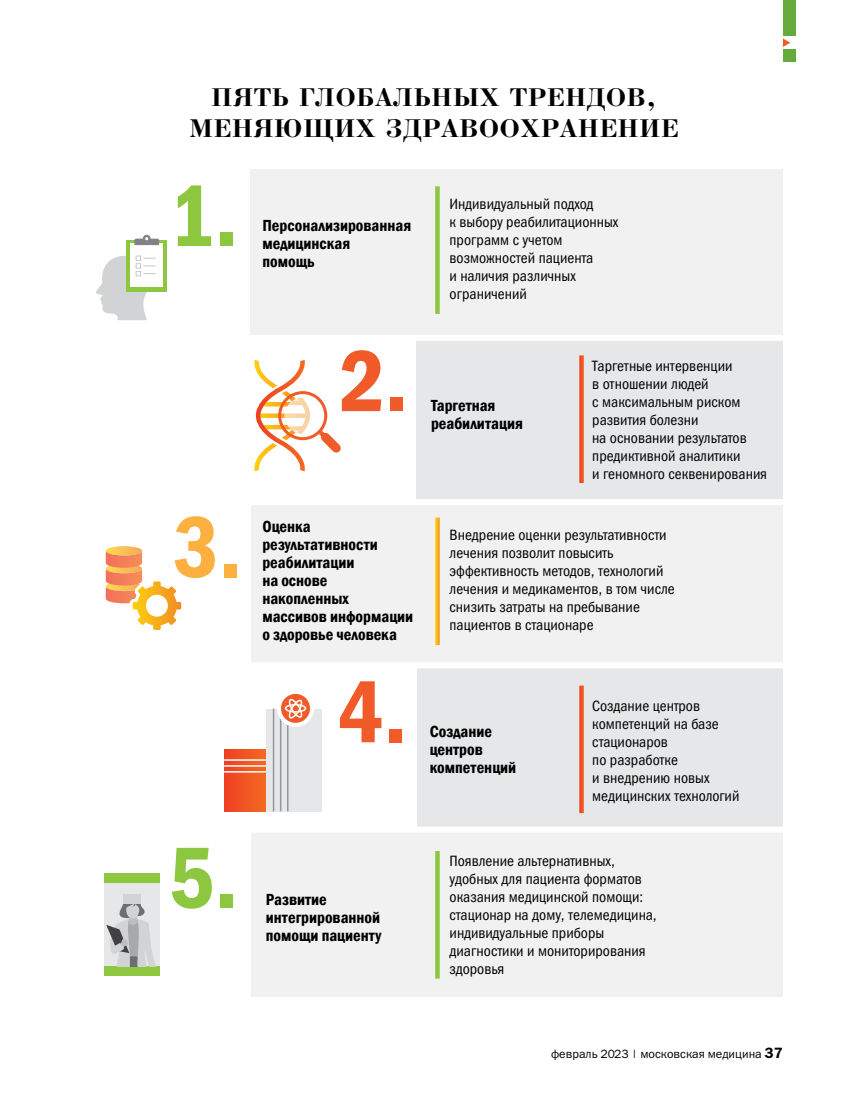
<style>
.page{position:relative;width:851px;height:1106px;background:#fff}
.page>*{position:absolute;margin:0;border:0;box-sizing:border-box;transform-origin:0 0}
.t1{font:600 condensed 90px "Franklin Gothic";color:#8dc63f}
.t2{font:600 condensed 90px "Franklin Gothic";color:#f15a29}
.t3{font:600 condensed 90px "Franklin Gothic";color:#fbb040}
.t4{font:27px/31.5px "Bodoni Bold Cyrillic";letter-spacing:.01em;color:#000;text-align:center}
.t5{font:600 condensed 16.5px/18px "Franklin Gothic";color:#000}
.t6{font:15px/18px "Franklin Gothic Book Cond ITC";color:#000}
.t7{font:12px "Franklin Gothic Book ITC";color:#000}
.s1{font-family:"Franklin Gothic Demi ITC";font-size:15px}
</style>
<div class="page">
<div style="left:251px;top:831px;width:531px;height:166px;background:#f1f1f2"></div>
<div style="left:85px;top:500px;width:697px;height:166px;background:#f1f1f2"></div>
<div style="left:85px;top:500px;width:166px;height:166px;background:#fff"></div>
<div style="left:416px;top:335px;width:366px;height:165px;background:#e6e7e8"></div>
<div style="left:416px;top:666px;width:366px;height:165px;background:#e6e7e8"></div>
<div style="left:251px;top:169px;width:531px;height:166px;background:#f1f1f2"></div>
<div style="left:266px;top:708px;width:55px;height:103px;background:#e6e7e8"></div>
<div style="left:104px;top:873px;width:55px;height:103px;background:#8dc63f"></div>
<div style="left:104px;top:883px;width:55px;height:83px;background:#e6e7e8"></div>
<div style="left:224px;top:749px;width:42px;height:62px;background:linear-gradient(to right,#ef3f23,#f26922)"></div>
<hr style="left:273px;top:708px;width:1px;height:103px;background:#939598">
<hr style="left:280px;top:708px;width:1px;height:103px;background:#939598">
<hr style="left:287px;top:708px;width:1px;height:103px;background:#939598">
<hr style="left:224px;top:759px;width:42px;height:1px;background:#fff">
<hr style="left:224px;top:765px;width:42px;height:1px;background:#fff">
<hr style="left:224px;top:771px;width:42px;height:1px;background:#fff">
<div style="left:277px;top:690px;width:37px;height:37px;background:#fff;border-radius:50%"></div>
<svg style="left:281px;top:694px;width:29px;height:29px"></svg>
<div style="left:285px;top:704px;width:21px;height:8px;border:2px solid #fff;border-radius:50%"></div>
<svg style="left:287px;top:696px;width:16px;height:23px"></svg>
<svg style="left:106px;top:904px;width:50px;height:62px"></svg>
<div style="left:123px;top:894px;width:18px;height:10px;background:#d1d3d4"></div>
<div style="left:126px;top:240px;width:41px;height:52px;background:#8dc63f"></div>
<div style="left:130px;top:243px;width:33px;height:43px;background:#fff"></div>
<svg style="left:134px;top:235px;width:25px;height:10px"></svg>
<svg style="left:96px;top:255px;width:59px;height:65px"></svg>
<div style="left:85px;top:335px;width:697px;height:6px;background:#fff"></div>
<div style="left:85px;top:499px;width:697px;height:6px;background:#fff"></div>
<div style="left:85px;top:662px;width:697px;height:6px;background:#fff"></div>
<div style="left:85px;top:826px;width:697px;height:6px;background:#fff"></div>
<svg style="left:435px;top:186px;width:4px;height:128px"></svg>
<svg style="left:435px;top:851px;width:4px;height:127px"></svg>
<svg style="left:579px;top:685px;width:4px;height:128px"></svg>
<svg style="left:579px;top:355px;width:4px;height:128px"></svg>
<svg style="left:435px;top:517px;width:4px;height:128px"></svg>
<svg style="left:106px;top:546px;width:76px;height:84px"></svg>
<svg style="left:254px;top:360px;width:87px;height:112px"></svg>
<svg style="left:285px;top:398px;width:35px;height:35px"></svg>
<div style="left:782px;top:0;width:13px;height:62px;background:#64aa3c"></div>
<div style="left:782px;top:36px;width:13px;height:13px;background:#fff"></div>
<svg style="left:782px;top:38px;width:8px;height:9px"></svg>
<h2 class="t4" style="left:189px;top:82px;width:491px">ПЯТЬ ГЛОБАЛЬНЫХ ТРЕНДОВ,<br>МЕНЯЮЩИХ ЗДРАВООХРАНЕНИЕ</h2>
<h1 class="t1" style="left:169px;top:156px;width:71px">1.</h1>
<h1 class="t3" style="left:173px;top:487px;width:70px">3.</h1>
<h1 class="t1" style="left:169px;top:817px;width:70px">5.</h1>
<p class="t5" style="left:262px;top:216px;width:150px">Персонализированная медицинская<br>помощь</p>
<h1 class="t2" style="left:339px;top:321px;width:70px">2.</h1>
<p class="t6" style="left:449px;top:195px;width:170px">Индивидуальный подход<br>к выбору реабилитационных программ с учетом возможностей пациента<br>и наличия различных ограничений</p>
<p class="t5" style="left:431px;top:396px;width:93px">Таргетная реабилитация</p>
<p class="t6" style="left:592px;top:356px;width:176px">Таргетные интервенции<br>в отношении людей<br>с максимальным риском развития болезни<br>на основании результатов предиктивной аналитики<br>и геномного секвенирования</p>
<p class="t5" style="left:262px;top:517px;width:152px">Оценка результативности реабилитации<br>на основе накопленных массивов информации о здоровье человека</p>
<p class="t6" style="left:449px;top:526px;width:227px">Внедрение оценки результативности лечения позволит повысить эффективность методов, технологий лечения и медикаментов, в том числе снизить затраты на пребывание пациентов в стационаре</p>
<h1 class="t2" style="left:337px;top:652px;width:70px">4.</h1>
<p class="t5" style="left:266px;top:890px;width:117px">Развитие интегрированной помощи пациенту</p>
<p class="t5" style="left:429px;top:722px;width:88px">Создание центров компетенций</p>
<p class="t6" style="left:592px;top:696px;width:149px">Создание центров компетенций на базе стационаров<br>по разработке<br>и внедрению новых медицинских технологий</p>
<p class="t6" style="left:449px;top:852px;width:208px">Появление альтернативных, удобных для пациента форматов оказания медицинской помощи: стационар на дому, телемедицина, индивидуальные приборы диагностики и мониторирования здоровья</p>
<p class="t7" style="left:551px;top:1045px;width:233px">февраль 2023 | московская медицина <span class="s1">37</span></p>
</div>
